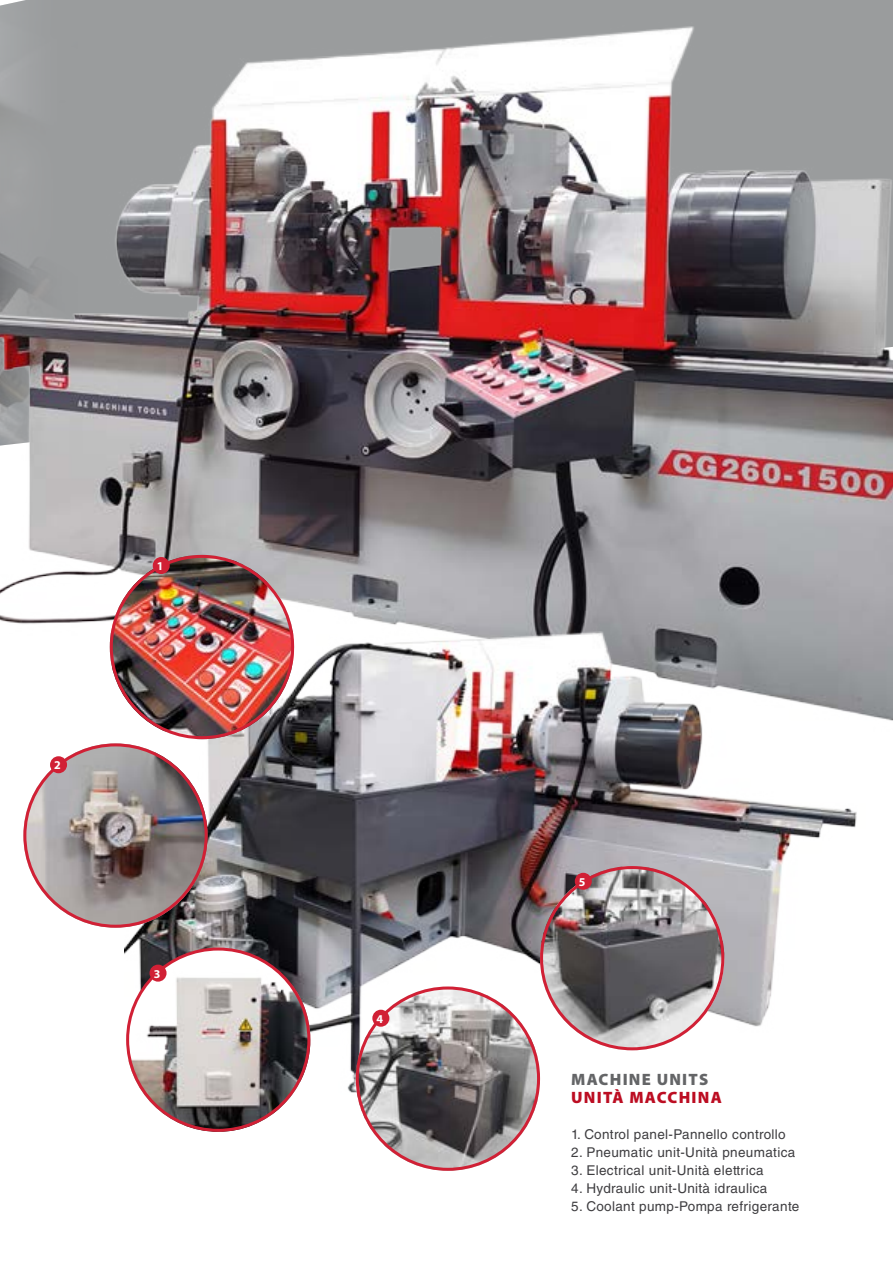
<style>
.page{position:relative;width:893px;height:1263px;background:#fff}
.page>*{position:absolute;margin:0;border:0;box-sizing:border-box;transform-origin:0 0}
.t1{font:900 16.5px "Myriad Pro";letter-spacing:.075em;color:#bc0d22}
.t2{font:900 16.5px "Myriad Pro";letter-spacing:.075em;color:#646567}
.AZ_TEXT{font:13.5px "Helvetica LT Std";letter-spacing:.025em;color:#3e3d40}
.AZ_TEXT-2{font:700 12px "Myriad Pro";color:#fff}
</style>
<div class="page">
<img style="left:0;top:548px;width:893px;height:221px">
<img style="left:124px;top:612px;width:741px;height:493px">
<img style="left:126px;top:947px;width:184px;height:185px;border-radius:91px">
<img style="left:540px;top:866px;width:184px;height:184px;border-radius:92px">
<img style="left:356px;top:986px;width:184px;height:185px;border-radius:92px">
<img style="left:23px;top:743px;width:185px;height:185px;border-radius:92px">
<img style="left:110px;top:555px;width:184px;height:184px;border-radius:92px">
<div style="left:153px;top:557px;width:17px;height:17px;background:#d12035;border-radius:50%"></div>
<div style="left:50px;top:756px;width:17px;height:17px;background:#d12035;border-radius:50%"></div>
<div style="left:150px;top:965px;width:17px;height:17px;background:#d12035;border-radius:50%"></div>
<div style="left:372px;top:1010px;width:17px;height:17px;background:#d12035;border-radius:50%"></div>
<div style="left:575px;top:873px;width:17px;height:17px;background:#d12035;border-radius:50%"></div>
<img style="left:0;top:0;width:893px;height:548px">
<p class="AZ_TEXT-2" style="left:54px;top:757px;width:8px">2</p>
<p class="AZ_TEXT-2" style="left:157px;top:558px;width:8px">1</p>
<p class="AZ_TEXT-2" style="left:154px;top:966px;width:8px">3</p>
<p class="AZ_TEXT-2" style="left:377px;top:1011px;width:8px">4</p>
<p class="AZ_TEXT-2" style="left:579px;top:874px;width:8px">5</p>
<p class="t2" style="left:571px;top:1070px;width:139px">MACHINE UNITS</p>
<p class="t1" style="left:571px;top:1088px;width:152px">UNITÀ MACCHINA</p>
<p class="AZ_TEXT" style="left:571px;top:1126px;width:216px">1. Control panel-Pannello controllo</p>
<p class="AZ_TEXT" style="left:571px;top:1144px;width:226px">2. Pneumatic unit-Unità pneumatica</p>
<p class="AZ_TEXT" style="left:571px;top:1162px;width:194px">3. Electrical unit-Unità elettrica</p>
<p class="AZ_TEXT" style="left:571px;top:1180px;width:198px">4. Hydraulic unit-Unità idraulica</p>
<p class="AZ_TEXT" style="left:571px;top:1198px;width:230px">5. Coolant pump-Pompa refrigerante</p>
</div>
